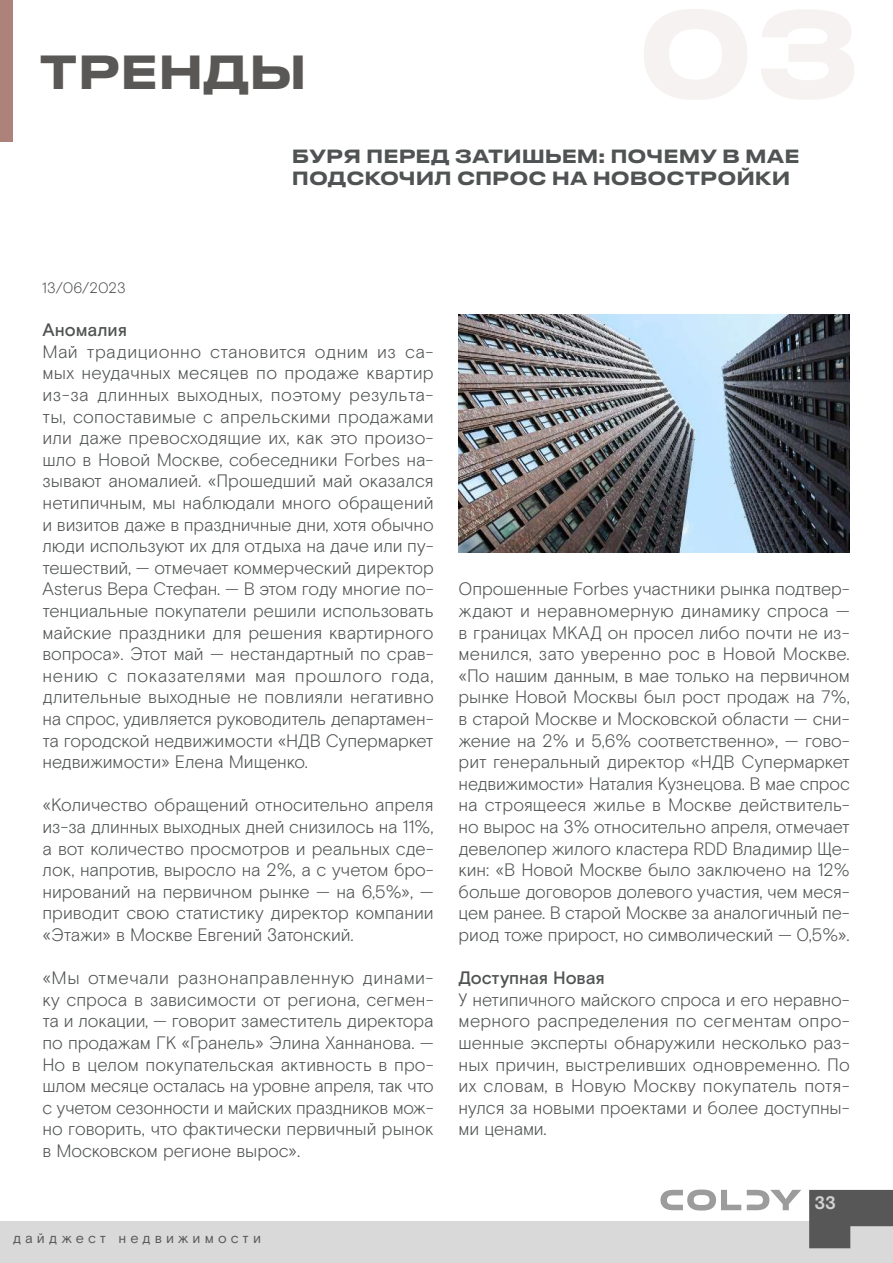
<style>
.page{position:relative;width:893px;height:1263px;background:#fff}
.page>*{position:absolute;margin:0;border:0;box-sizing:border-box;transform-origin:0 0}
.t1{font:500 45px "Druk Text Wide Cy";letter-spacing:-.01em;color:#5a5856}
.t2{font:300 18px/21.6px "Basis Grotesque Pro";letter-spacing:-.005em;color:#505353;text-align:justify}
.t3{font:500 18px/21.6px "Druk Text Wide Cy";letter-spacing:-.005em;color:#505353}
.t4{font:500 18px "Basis Grotesque Pro";letter-spacing:-.005em;color:#505353}
.t5{font:700 18px "Basis Grotesque Pro";color:#d1d1d1}
.t6{font:300 15px "Basis Grotesque Pro";color:#505353}
.t7{font:14.25px "Basis Grotesque Pro";letter-spacing:.28em;color:#5a5856}
</style>
<div class="page">
<div style="left:0;top:1222px;width:893px;height:41px;background:#d9d9d9"></div>
<svg style="left:660px;top:1189px;width:81px;height:21px"></svg>
<svg style="left:747px;top:1190px;width:54px;height:20px"></svg>
<svg style="left:809px;top:1190px;width:84px;height:58px"></svg>
<div style="left:0;top:0;width:13px;height:142px;background:#ad827a"></div>
<img style="left:459px;top:314px;width:391px;height:238px">
<h1 class="t1" style="left:39px;top:33px;width:269px">ТРЕНДЫ</h1>
<p class="t6" style="left:42px;top:279px;width:85px">13/06/2023</p>
<p class="t3" style="left:292px;top:144px;width:509px">БУРЯ ПЕРЕД ЗАТИШЬЕМ: ПОЧЕМУ В МАЕ<br>ПОДСКОЧИЛ СПРОС НА НОВОСТРОЙКИ</p>
<p class="t4" style="left:43px;top:319px;width:86px">Аномалия</p>
<p class="t2" style="left:43px;top:341px;width:393px">Май традиционно становится одним из са&shy;мых неудачных месяцев по продаже квартир из-за длинных выходных, поэтому результа&shy;ты, сопоставимые с апрельскими продажами или даже превосходящие их, как это произо&shy;шло в Новой Москве, собеседники Forbes на&shy;зывают аномалией. «Прошедший май оказался нетипичным, мы наблюдали много обращений и визитов даже в праздничные дни, хотя обычно люди используют их для отдыха на даче или пу&shy;тешествий, — отмечает коммерческий директор Asterus Вера Стефан. — В этом году многие по&shy;тенциальные покупатели решили использовать майские праздники для решения квартирного вопроса». Этот май — нестандартный по срав&shy;нению с показателями мая прошлого года, длительные выходные не повлияли негативно на спрос, удивляется руководитель департамен&shy;та городской недвижимости «НДВ Супермаркет недвижимости» Елена Мищенко.</p>
<p class="t2" style="left:43px;top:794px;width:393px">«Количество обращений относительно апреля из-за длинных выходных дней снизилось на 11%, а вот количество просмотров и реальных сде&shy;лок, напротив, выросло на 2%, а с учетом бро&shy;нирований на первичном рынке — на 6,5%», — приводит свою статистику директор компании «Этажи» в Москве Евгений Затонский.</p>
<p class="t2" style="left:43px;top:967px;width:393px">«Мы отмечали разнонаправленную динами&shy;ку спроса в зависимости от региона, сегмен&shy;та и локации, — говорит заместитель директора по продажам ГК «Гранель» Элина Ханнанова. — Но в целом покупательская активность в про&shy;шлом месяце осталась на уровне апреля, так что с учетом сезонности и майских праздников мож&shy;но говорить, что фактически первичный рынок в Московском регионе вырос».</p>
<p class="t7" style="left:13px;top:1230px;width:250px">дайджест недвижимости</p>
<p class="t2" style="left:459px;top:578px;width:393px">Опрошенные Forbes участники рынка подтвер&shy;ждают и неравномерную динамику спроса — в границах МКАД он просел либо почти не из&shy;менился, зато уверенно рос в Новой Москве. «По нашим данным, в мае только на первичном рынке Новой Москвы был рост продаж на 7%, в старой Москве и Московской области — сни&shy;жение на 2% и 5,6% соответственно», — гово&shy;рит генеральный директор «НДВ Супермаркет недвижимости» Наталия Кузнецова. В мае спрос на строящееся жилье в Москве действитель&shy;но вырос на 3% относительно апреля, отмечает девелопер жилого кластера RDD Владимир Ще&shy;кин: «В Новой Москве было заключено на 12% больше договоров долевого участия, чем меся&shy;цем ранее. В старой Москве за аналогичный пе&shy;риод тоже прирост, но символический — 0,5%».</p>
<p class="t4" style="left:459px;top:967px;width:148px">Доступная Новая</p>
<p class="t2" style="left:459px;top:989px;width:393px">У нетипичного майского спроса и его неравно&shy;мерного распределения по сегментам опро&shy;шенные эксперты обнаружили несколько раз&shy;ных причин, выстреливших одновременно. По их словам, в Новую Москву покупатель потя&shy;нулся за новыми проектами и более доступны&shy;ми ценами.</p>
<p class="t5" style="left:814px;top:1192px;width:23px">33</p>
</div>
